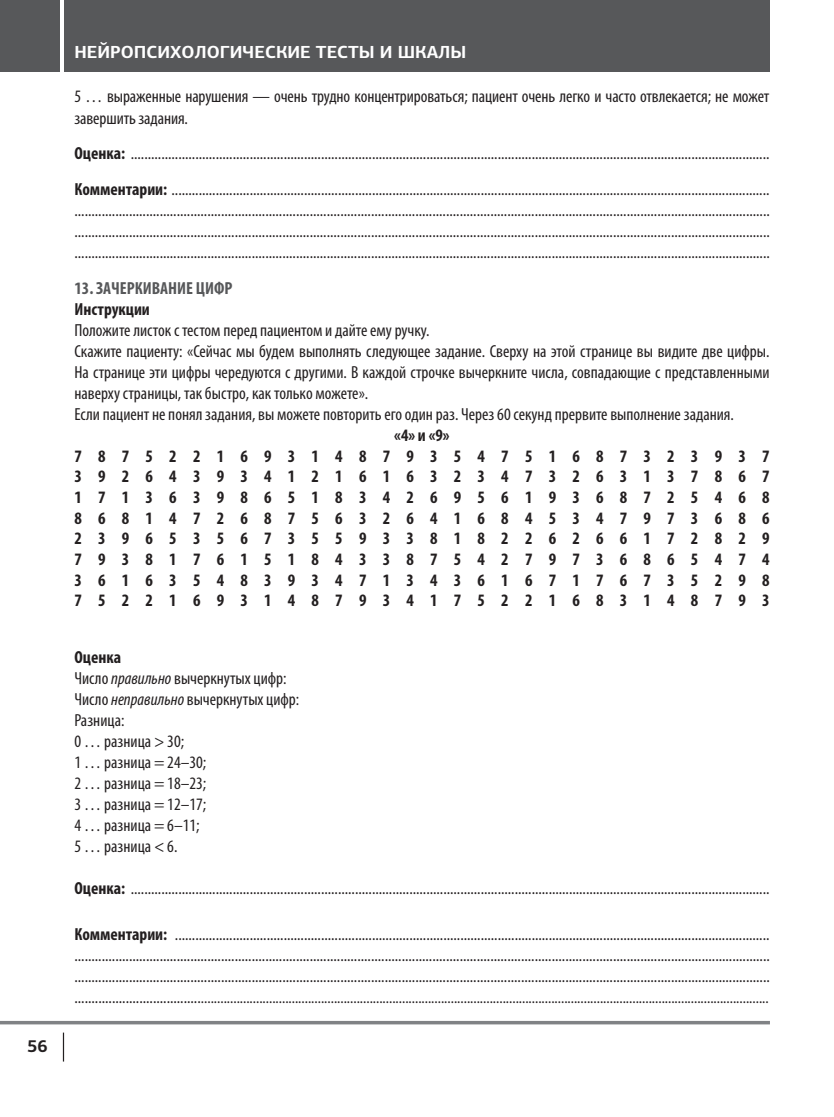
<style>
.page{position:relative;width:834px;height:1117px;background:#fff}
.page>*{position:absolute;margin:0;border:0;box-sizing:border-box;transform-origin:0 0}
.Main_text{font:condensed 17.5px/21px "Myriad Pro";color:#231f20;text-align:justify}
.Main_text-2{font:700 condensed 17.5px "Myriad Pro";color:#231f20}
.t1{font:700 17.5px "PF Centro Sans Pro";color:#fff}
.Heading2{font:700 condensed 17.5px "Myriad Pro";color:#57585a}
.t2{font:700 17.5px "PF Centro Sans Pro";color:#231f20}
.Main_text-3{font:condensed 16.62px "Myriad Pro";color:#231f20}
.s1{font-weight:700}
.s2{font-style:italic}
.s3{font-size:17.5px}
</style>
<div class="page">
<div style="left:0;top:0;width:769px;height:72px;background:#57585a"></div>
<hr style="left:0;top:1021px;width:769px;height:3px;background:#808285">
<hr style="left:61px;top:0;width:3px;height:134px;background:#fff">
<svg style="left:63px;top:1032px;width:1px;height:29px"></svg>
<p class="t2" style="left:27px;top:1034px;width:22px">56</p>
<p class="t1" style="left:74px;top:41px;width:393px">НЕЙРОПСИХОЛОГИЧЕСКИЕ ТЕСТЫ И ШКАЛЫ</p>
<p class="Main_text" style="left:74px;top:86px;width:696px">5 … выраженные нарушения — очень трудно концентрироваться; пациент очень легко и часто отвлекается; не может завершить задания.</p>
<p class="Main_text" style="left:74px;top:143px;width:696px"><span class="s1">Оценка:</span> ............................................................................................................................................................................................</p>
<p class="Main_text" style="left:74px;top:179px;width:696px"><span class="s1">Комментарии:</span> ................................................................................................................................................................................ ............................................................................................................................................................................................................ ............................................................................................................................................................................................................ ............................................................................................................................................................................................................</p>
<p class="Heading2" style="left:74px;top:277px;width:159px">13. ЗАЧЕРКИВАНИЕ ЦИФР</p>
<p class="Main_text-2" style="left:74px;top:298px;width:77px">Инструкции</p>
<p class="Main_text" style="left:74px;top:320px;width:356px">Положите листок с тестом перед пациентом и дайте ему ручку.</p>
<p class="Main_text" style="left:74px;top:341px;width:696px">Скажите пациенту: «Сейчас мы будем выполнять следующее задание. Сверху на этой странице вы видите две цифры.<br>На странице эти цифры чередуются с другими. В каждой строчке вычеркните числа, совпадающие с представленными наверху страницы, так быстро, как только можете».</p>
<p class="Main_text" style="left:74px;top:404px;width:661px">Если пациент не понял задания, вы можете повторить его один раз. Через 60 секунд прервите выполнение задания.</p>
<p class="Main_text-2" style="left:394px;top:424px;width:57px">«4» и «9»</p>
<p class="Main_text-2" style="left:74px;top:445px;width:696px">7 8 7 5 2 2 1 6 9 3 1 4 8 7 9 3 5 4 7 5 1 6 8 7 3 2 3 9 3 7</p>
<p class="Main_text-2" style="left:74px;top:465px;width:696px">3 9 2 6 4 3 9 3 4 1 2 1 6 1 6 3 2 3 4 7 3 2 6 3 1 3 7 8 6 7</p>
<p class="Main_text-2" style="left:74px;top:486px;width:696px">1 7 1 3 6 3 9 8 6 5 1 8 3 4 2 6 9 5 6 1 9 3 6 8 7 2 5 4 6 8</p>
<p class="Main_text-2" style="left:74px;top:507px;width:696px">8 6 8 1 4 7 2 6 8 7 5 6 3 2 6 4 1 6 8 4 5 3 4 7 9 7 3 6 8 6</p>
<p class="Main_text-2" style="left:74px;top:527px;width:696px">2 3 9 6 5 3 5 6 7 3 5 5 9 3 3 8 1 8 2 2 6 2 6 6 1 7 2 8 2 9</p>
<p class="Main_text-2" style="left:74px;top:548px;width:696px">7 9 3 8 1 7 6 1 5 1 8 4 3 3 8 7 5 4 2 7 9 7 3 6 8 6 5 4 7 4</p>
<p class="Main_text-2" style="left:74px;top:568px;width:696px">3 6 1 6 3 5 4 8 3 9 3 4 7 1 3 4 3 6 1 6 7 1 7 6 7 3 5 2 9 8</p>
<p class="Main_text-2" style="left:74px;top:589px;width:696px">7 5 2 2 1 6 9 3 1 4 8 7 9 3 4 1 7 5 2 2 1 6 8 3 1 4 8 7 9 3</p>
<p class="Main_text-2" style="left:74px;top:646px;width:48px">Оценка</p>
<p class="Main_text" style="left:74px;top:667px;width:213px">Число <span class="s2">правильно</span> вычеркнутых цифр:</p>
<p class="Main_text" style="left:74px;top:688px;width:226px">Число <span class="s2">неправильно</span> вычеркнутых цифр:</p>
<p class="Main_text" style="left:74px;top:709px;width:51px">Разница:</p>
<p class="Main_text" style="left:74px;top:730px;width:111px">0 … разница &gt; 30;</p>
<p class="Main_text" style="left:74px;top:751px;width:133px">1 … разница = 24–30;</p>
<p class="Main_text" style="left:74px;top:772px;width:133px">2 … разница = 18–23;</p>
<p class="Main_text" style="left:74px;top:793px;width:133px">3 … разница = 12–17;</p>
<p class="Main_text" style="left:74px;top:814px;width:127px">4 … разница = 6–11;</p>
<p class="Main_text" style="left:74px;top:835px;width:104px">5 … разница &lt; 6.</p>
<p class="Main_text" style="left:74px;top:877px;width:696px"><span class="s1">Оценка:</span> ............................................................................................................................................................................................</p>
<p class="Main_text" style="left:74px;top:923px;width:696px"><span class="s1">Комментарии:</span> ............................................................................................................................................................................... ............................................................................................................................................................................................................ ............................................................................................................................................................................................................</p>
<p class="Main_text-3" style="left:74px;top:987px;width:695px"><span class="s3">.....................................</span>...............................................................................................................................................................................</p>
</div>
